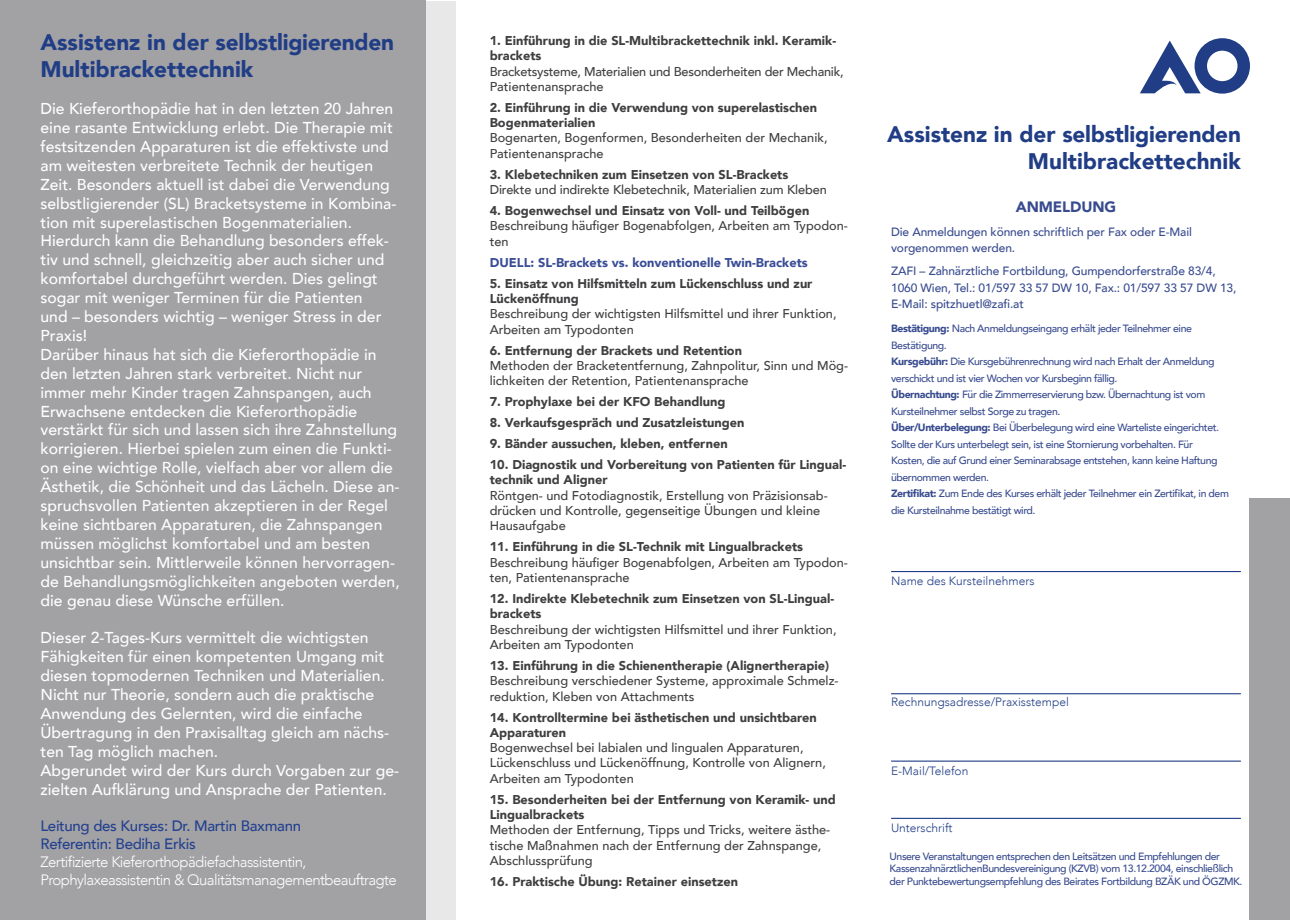
<style>
.page{position:relative;width:1290px;height:920px;background:#fff}
.page>*{position:absolute;margin:0;border:0;box-sizing:border-box;transform-origin:0 0}
.t1{font:900 22.5px/27px "Avenir";color:#203d85;text-align:right}
.t2{font:500 15.75px/18.9px "Avenir";color:#fff}
.t3{font:300 15px/18px "Avenir";letter-spacing:-.04em;color:#fff}
.t4{font:500 15px "Avenir";letter-spacing:-.02em;color:#24418f}
.t5{font:900 15px "Avenir";letter-spacing:-.01em;color:#384b8f}
.t6{font:500 12.75px/15.3px "Avenir";color:#3f3e40}
.t7{font:900 12.75px/15.3px "Avenir";color:#3f3e40}
.t8{font:500 12.75px/15.3px "Avenir";letter-spacing:-.02em;color:#3f3e40}
.t9{font:900 12.75px "Avenir";color:#3a4d97}
.t10{font:500 12px/16.5px "Avenir";letter-spacing:-.01em;color:#384b8f}
.t11{font:300 12px "Avenir";color:#203d85}
.t12{font:500 10.5px/16.5px "Avenir";letter-spacing:-.04em;color:#384b8f}
.s1{font-weight:900}
</style>
<div class="page">
<div style="left:425px;top:1px;width:31px;height:918px;background:#e8e8e8"></div>
<div style="left:0;top:0;width:425px;height:920px;background:#a2a2a5"></div>
<div style="left:1249px;top:498px;width:41px;height:422px;background:#a2a2a5"></div>
<svg style="left:1140px;top:38px;width:110px;height:56px"></svg>
<hr style="left:891px;top:693px;width:350px;height:1px;background:#203d85">
<hr style="left:891px;top:571px;width:350px;height:1px;background:#203d85">
<hr style="left:891px;top:761px;width:350px;height:1px;background:#203d85">
<hr style="left:891px;top:818px;width:350px;height:1px;background:#203d85">
<p class="t1" style="left:40px;top:28px;width:355px;text-align:left">Assistenz in der selbstligierenden<br>Multibrackettechnik</p>
<p class="t2" style="left:40px;top:98px;width:357px">Die Kieferorthopädie hat in den letzten 20 Jahren eine rasante Entwicklung erlebt. Die Therapie mit festsitzenden Apparaturen ist die effektivste und am weitesten verbreitete Technik der heutigen Zeit. Besonders aktuell ist dabei die Verwendung selbstligierender (SL) Bracketsysteme in Kombina&shy;tion mit superelastischen Bogenmaterialien.</p>
<p class="t2" style="left:40px;top:231px;width:350px">Hierdurch kann die Behandlung besonders effek&shy;tiv und schnell, gleichzeitig aber auch sicher und komfortabel durchgeführt werden. Dies gelingt sogar mit weniger Terminen für die Patienten und – besonders wichtig – weniger Stress in der Praxis!</p>
<p class="t2" style="left:40px;top:344px;width:361px">Darüber hinaus hat sich die Kieferorthopädie in den letzten Jahren stark verbreitet. Nicht nur immer mehr Kinder tragen Zahnspangen, auch Erwachsene entdecken die Kieferorthopädie verstärkt für sich und lassen sich ihre Zahnstellung korrigieren. Hierbei spielen zum einen die Funkti&shy;on eine wichtige Rolle, vielfach aber vor allem die Ästhetik, die Schönheit und das Lächeln. Diese an&shy;spruchsvollen Patienten akzeptieren in der Regel keine sichtbaren Apparaturen, die Zahnspangen müssen möglichst komfortabel und am besten unsichtbar sein. Mittlerweile können hervorragen&shy;de Behandlungsmöglichkeiten angeboten werden, die genau diese Wünsche erfüllen.</p>
<p class="t2" style="left:40px;top:628px;width:350px">Dieser 2-Tages-Kurs vermittelt die wichtigsten Fähigkeiten für einen kompetenten Umgang mit diesen topmodernen Techniken und Materialien.<br>Nicht nur Theorie, sondern auch die praktische Anwendung des Gelernten, wird die einfache Übertragung in den Praxisalltag gleich am nächs&shy;ten Tag möglich machen.</p>
<p class="t2" style="left:40px;top:760px;width:360px">Abgerundet wird der Kurs durch Vorgaben zur ge&shy;zielten Aufklärung und Ansprache der Patienten.</p>
<p class="t4" style="left:40px;top:812px;width:262px">Leitung des Kurses: Dr. Martin Baxmann</p>
<p class="t4" style="left:40px;top:830px;width:157px">Referentin: Bediha Erkis</p>
<p class="t3" style="left:40px;top:852px;width:358px">Zertifizierte Kieferorthopädiefachassistentin,<br>Prophylaxeassistentin &amp; Qualitätsmanagementbeauftragte</p>
<p class="t7" style="left:490px;top:33px;width:348px">1. Einführung in die SL-Multibrackettechnik inkl. Keramik&shy;brackets</p>
<p class="t8" style="left:490px;top:63px;width:355px">Bracketsysteme, Materialien und Besonderheiten der Mechanik,<br>Patientenansprache</p>
<p class="t7" style="left:490px;top:99px;width:329px">2. Einführung in die Verwendung von superelastischen<br>Bogenmaterialien</p>
<p class="t6" style="left:490px;top:130px;width:339px">Bogenarten, Bogenformen, Besonderheiten der Mechanik,<br>Patientenansprache</p>
<p class="t7" style="left:490px;top:166px;width:300px">3. Klebetechniken zum Einsetzen von SL-Brackets</p>
<p class="t6" style="left:490px;top:181px;width:339px">Direkte und indirekte Klebetechnik, Materialien zum Kleben</p>
<p class="t7" style="left:490px;top:203px;width:321px">4. Bogenwechsel und Einsatz von Voll- und Teilbögen</p>
<p class="t6" style="left:490px;top:218px;width:360px">Beschreibung häufiger Bogenabfolgen, Arbeiten am Typodon&shy;ten</p>
<p class="t9" style="left:490px;top:251px;width:320px">DUELL: SL-Brackets vs. konventionelle Twin-Brackets</p>
<p class="t7" style="left:490px;top:275px;width:324px">5. Einsatz von Hilfsmitteln zum Lückenschluss und zur<br>Lückenöffnung</p>
<p class="t6" style="left:490px;top:305px;width:348px">Beschreibung der wichtigsten Hilfsmittel und ihrer Funktion,<br>Arbeiten am Typodonten</p>
<p class="t7" style="left:490px;top:342px;width:254px">6. Entfernung der Brackets und Retention</p>
<p class="t6" style="left:490px;top:357px;width:360px">Methoden der Bracketentfernung, Zahnpolitur, Sinn und Mög&shy;lichkeiten der Retention, Patientenansprache</p>
<p class="t7" style="left:490px;top:394px;width:237px">7. Prophylaxe bei der KFO Behandlung</p>
<p class="t7" style="left:490px;top:415px;width:256px">8. Verkaufsgespräch und Zusatzleistungen</p>
<p class="t7" style="left:490px;top:436px;width:239px">9. Bänder aussuchen, kleben, entfernen</p>
<p class="t7" style="left:490px;top:457px;width:358px">10. Diagnostik und Vorbereitung von Patienten für Lingual&shy;technik und Aligner</p>
<p class="t6" style="left:490px;top:487px;width:339px">Röntgen- und Fotodiagnostik, Erstellung von Präzisionsab&shy;drücken und Kontrolle, gegenseitige Übungen und kleine<br>Hausaufgabe</p>
<p class="t7" style="left:490px;top:539px;width:315px">11. Einführung in die SL-Technik mit Lingualbrackets</p>
<p class="t6" style="left:490px;top:554px;width:360px">Beschreibung häufiger Bogenabfolgen, Arbeiten am Typodon&shy;ten, Patientenansprache</p>
<p class="t7" style="left:490px;top:591px;width:346px">12. Indirekte Klebetechnik zum Einsetzen von SL-Lingual&shy;brackets</p>
<p class="t6" style="left:490px;top:621px;width:348px">Beschreibung der wichtigsten Hilfsmittel und ihrer Funktion,<br>Arbeiten am Typodonten</p>
<p class="t7" style="left:490px;top:657px;width:341px">13. Einführung in die Schienentherapie (Alignertherapie)</p>
<p class="t6" style="left:490px;top:672px;width:350px">Beschreibung verschiedener Systeme, approximale Schmelz&shy;reduktion, Kleben von Attachments</p>
<p class="t7" style="left:490px;top:709px;width:328px">14. Kontrolltermine bei ästhetischen und unsichtbaren<br>Apparaturen</p>
<p class="t6" style="left:490px;top:739px;width:338px">Bogenwechsel bei labialen und lingualen Apparaturen,<br>Lückenschluss und Lückenöffnung, Kontrolle von Alignern,<br>Arbeiten am Typodonten</p>
<p class="t7" style="left:490px;top:791px;width:348px">15. Besonderheiten bei der Entfernung von Keramik- und<br>Lingualbrackets</p>
<p class="t6" style="left:490px;top:821px;width:342px">Methoden der Entfernung, Tipps und Tricks, weitere ästhe&shy;tische Maßnahmen nach der Entfernung der Zahnspange,<br>Abschlussprüfung</p>
<p class="t7" style="left:490px;top:873px;width:250px">16. Praktische Übung: Retainer einsetzen</p>
<p class="t1" style="left:887px;top:120px;width:355px">Assistenz in der selbstligierenden<br>Multibrackettechnik</p>
<p class="t5" style="left:1016px;top:194px;width:102px">ANMELDUNG</p>
<p class="t10" style="left:891px;top:223px;width:302px">Die Anmeldungen können schriftlich per Fax oder E-Mail vorgenommen werden.</p>
<p class="t10" style="left:891px;top:262px;width:347px">ZAFI – Zahnärztliche Fortbildung, Gumpendorferstraße 83/4,<br>1060 Wien, Tel.: 01/597 33 57 DW 10, Fax.: 01/597 33 57 DW 13,<br>E-Mail: spitzhuetl@zafi.at</p>
<p class="t12" style="left:891px;top:320px;width:302px"><span class="s1">Bestätigung:</span> Nach Anmeldungseingang erhält jeder Teilnehmer eine<br>Bestätigung.</p>
<p class="t12" style="left:891px;top:353px;width:325px"><span class="s1">Kursgebühr:</span> Die Kursgebührenrechnung wird nach Erhalt der Anmeldung verschickt und ist vier Wochen vor Kursbeginn fällig.</p>
<p class="t12" style="left:891px;top:386px;width:316px"><span class="s1">Übernachtung:</span> Für die Zimmerreservierung bzw. Übernachtung ist vom<br>Kursteilnehmer selbst Sorge zu tragen.</p>
<p class="t12" style="left:891px;top:419px;width:330px"><span class="s1">Über/Unterbelegung:</span> Bei Überbelegung wird eine Warteliste eingerichtet.<br>Sollte der Kurs unterbelegt sein, ist eine Stornierung vorbehalten. Für Kosten, die auf Grund einer Seminarabsage entstehen, kann keine Haftung übernommen werden.</p>
<p class="t12" style="left:891px;top:485px;width:339px"><span class="s1">Zertifikat:</span> Zum Ende des Kurses erhält jeder Teilnehmer ein Zertifikat, in dem die Kursteilnahme bestätigt wird.</p>
<p class="t11" style="left:891px;top:574px;width:145px">Name des Kursteilnehmers</p>
<p class="t11" style="left:891px;top:695px;width:179px">Rechnungsadresse/Praxisstempel</p>
<p class="t11" style="left:891px;top:764px;width:79px">E-Mail/Telefon</p>
<p class="t11" style="left:891px;top:821px;width:63px">Unterschrift</p>
<p class="t12" style="left:890px;top:849px;width:354px;line-height:12.6px">Unsere Veranstaltungen entsprechen den Leitsätzen und Empfehlungen der<br>KassenzahnärztlichenBundesvereinigung (KZVB) vom 13.12.2004, einschließlich der Punktebewertungsempfehlung des Beirates Fortbildung BZÄK und ÖGZMK.</p>
</div>
